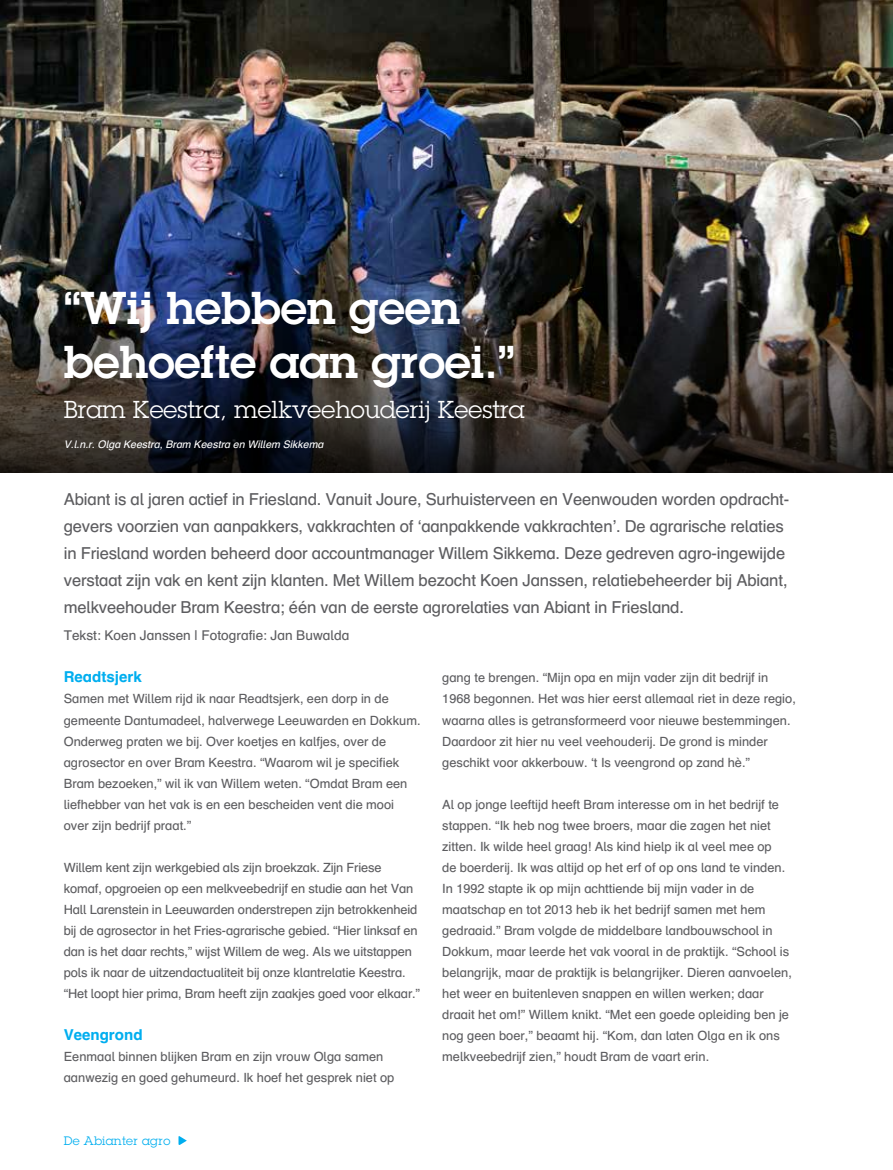
<style>
.page{position:relative;width:893px;height:1170px;background:#fff}
.page>*{position:absolute;margin:0;border:0;box-sizing:border-box;transform-origin:0 0}
.t1{font:600 45px/54px "Lubalin Graph Std";color:#fff}
.t2{font:24px "Lubalin Graph Std";color:#fff}
.t3{font:16.5px/27px "Schulbuch Nord";letter-spacing:-.01em;color:#5d5d60}
.t4{font:700 15px "Schulbuch Nord";color:#00aeef}
.t5{font:13.5px "Schulbuch Nord";color:#5d5d60}
.t6{font:12.75px/21px "Schulbuch Nord";color:#5d5d60}
.t7{font:12px "Lubalin Graph Std";letter-spacing:.025em;color:#00aeef}
.t8{font:italic 10.5px "Schulbuch Nord";color:#fff}
</style>
<div class="page">
<img style="left:0;top:0;width:893px;height:230px">
<img style="left:0;top:230px;width:893px;height:242px">
<svg style="left:178px;top:1136px;width:9px;height:8px"></svg>
<h1 class="t1" style="left:64px;top:280px;width:453px">“Wij hebben geen behoefte aan groei.”</h1>
<h2 class="t2" style="left:64px;top:395px;width:462px">Bram Keestra, melkveehouderij Keestra</h2>
<p class="t8" style="left:64px;top:438px;width:264px">V.l.n.r.Olga Keestra,Bram Keestra en Willem Sikkema</p>
<p class="t3" style="left:64px;top:485px;width:727px">Abiant is al jaren actief in Friesland. Vanuit Joure, Surhuisterveen en Veenwouden worden opdracht&shy;gevers voorzien van aanpakkers, vakkrachten of ‘aanpakkende vakkrachten’. De agrarische relaties in Friesland worden beheerd door accountmanager Willem Sikkema. Deze gedreven agro-ingewijde verstaat zijn vak en kent zijn klanten. Met Willem bezocht Koen Janssen, relatiebeheerder bij Abiant, melkveehouder Bram Keestra; één van de eerste agrorelaties van Abiant in Friesland.</p>
<p class="t5" style="left:64px;top:627px;width:287px">Tekst: Koen Janssen | Fotografie: Jan Buwalda</p>
<p class="t4" style="left:64px;top:667px;width:80px">Readtsjerk</p>
<p class="t6" style="left:64px;top:688px;width:358px">Samen met Willem rijd ik naar Readtsjerk, een dorp in de gemeente Dantumadeel, halverwege Leeuwarden en Dokkum.<br>Onderweg praten we bij. Over koetjes en kalfjes, over de agrosector en over Bram Keestra. “Waarom wil je specifiek Bram bezoeken,” wil ik van Willem weten. “Omdat Bram een liefhebber van het vak is en een bescheiden vent die mooi over zijn bedrijf praat.”</p>
<p class="t6" style="left:64px;top:856px;width:358px">Willem kent zijn werkgebied als zijn broekzak. Zijn Friese komaf, opgroeien op een melkveebedrijf en studie aan het Van Hall Larenstein in Leeuwarden onderstrepen zijn betrokkenheid bij de agrosector in het Fries-agrarische gebied. “Hier linksaf en dan is het daar rechts,” wijst Willem de weg. Als we uitstappen pols ik naar de uitzendactualiteit bij onze klantrelatie Keestra. “Het loopt hier prima, Bram heeft zijn zaakjes goed voor elkaar.”</p>
<p class="t4" style="left:64px;top:1024px;width:80px">Veengrond</p>
<p class="t6" style="left:64px;top:1045px;width:332px">Eenmaal binnen blijken Bram en zijn vrouw Olga samen aanwezig en goed gehumeurd. Ik hoef het gesprek niet op</p>
<p class="t7" style="left:64px;top:1132px;width:108px">De Abianter agro</p>
<p class="t6" style="left:442px;top:667px;width:355px">gang te brengen. “Mijn opa en mijn vader zijn dit bedrijf in 1968 begonnen. Het was hier eerst allemaal riet in deze regio, waarna alles is getransformeerd voor nieuwe bestemmingen.<br>Daardoor zit hier nu veel veehouderij. De grond is minder geschikt voor akkerbouw. ‘t Is veengrond op zand hè.”</p>
<p class="t6" style="left:442px;top:793px;width:351px">Al op jonge leeftijd heeft Bram interesse om in het bedrijf te stappen. “Ik heb nog twee broers, maar die zagen het niet zitten. Ik wilde heel graag! Als kind hielp ik al veel mee op<br>de boerderij. Ik was altijd op het erf of op ons land te vinden.<br>In 1992 stapte ik op mijn achttiende bij mijn vader in de maatschap en tot 2013 heb ik het bedrijf samen met hem gedraaid.” Bram volgde de middelbare landbouwschool in Dokkum, maar leerde het vak vooral in de praktijk. “School is belangrijk, maar de praktijk is belangrijker. Dieren aanvoelen, het weer en buitenleven snappen en willen werken; daar draait het om!” Willem knikt. “Met een goede opleiding ben je nog geen boer,” beaamt hij. “Kom, dan laten Olga en ik ons melkveebedrijf zien,” houdt Bram de vaart erin.</p>
</div>
